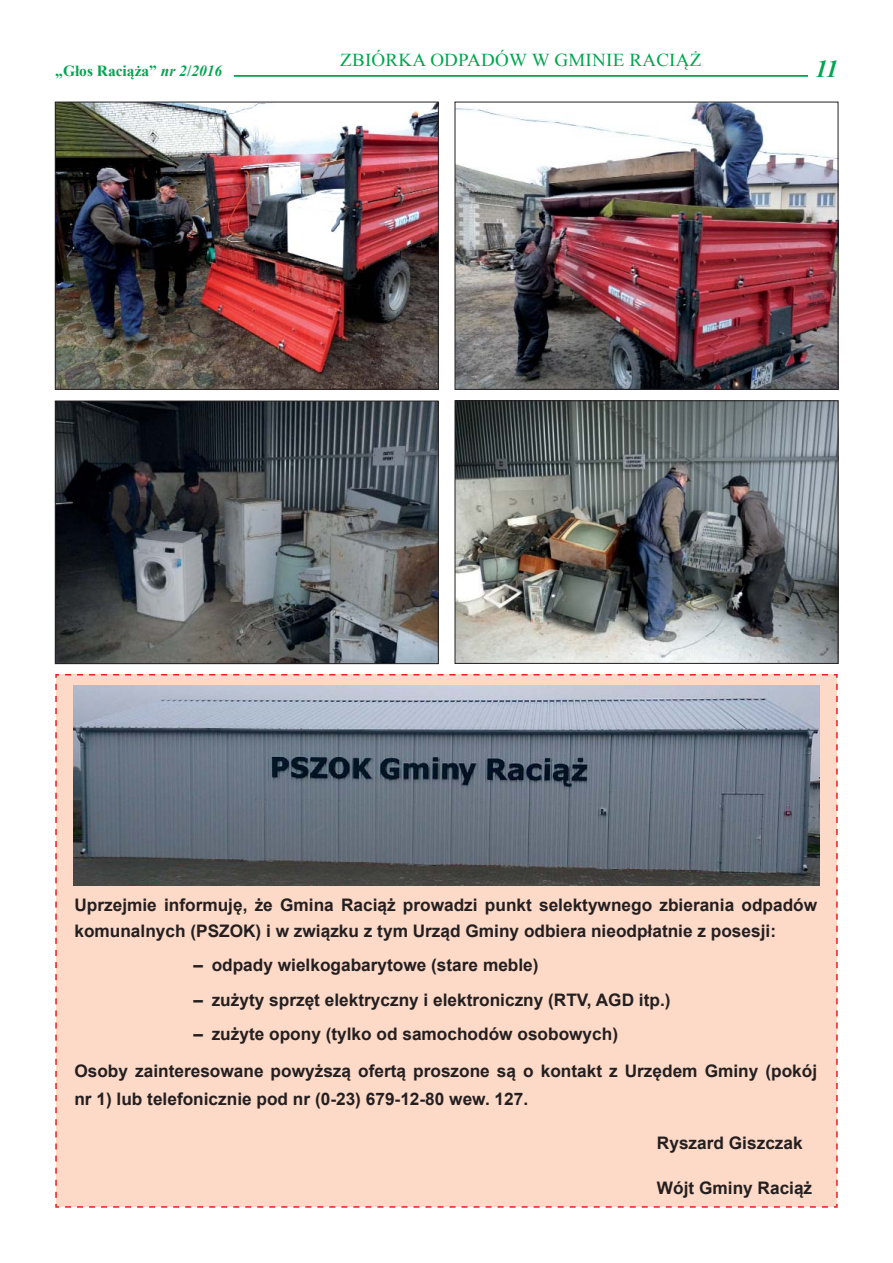
<style>
.page{position:relative;width:893px;height:1263px;background:#fff}
.page>*{position:absolute;margin:0;border:0;box-sizing:border-box;transform-origin:0 0}
.t1{font:italic 700 24.15px "Times New Roman";color:#00a650}
.t2{font:18.15px "Times New Roman";letter-spacing:.01em;color:#00a650;scale:1.05 1}
.t3{font:700 17.25px/25.8px "Arial";color:#231f20}
.t4{font:700 15.45px "Times New Roman";color:#00a650}
.s1{font-style:italic}
</style>
<div class="page">
<hr style="left:234px;top:75px;width:574px;height:2px;background:#00a650">
<img style="left:57px;top:104px;width:379px;height:283px">
<div style="left:55px;top:102px;width:383px;height:287px;border:1px solid #231f20"></div>
<img style="left:457px;top:104px;width:379px;height:283px">
<div style="left:455px;top:102px;width:383px;height:287px;border:1px solid #231f20"></div>
<img style="left:457px;top:403px;width:379px;height:259px">
<div style="left:455px;top:401px;width:383px;height:263px;border:1px solid #231f20"></div>
<img style="left:57px;top:403px;width:379px;height:259px">
<div style="left:55px;top:401px;width:383px;height:263px;border:1px solid #231f20"></div>
<div style="left:55px;top:674px;width:783px;height:534px;background:#fdd9c7"></div>
<img style="left:73px;top:686px;width:746px;height:199px">
<p class="t2" style="left:340px;top:50px;width:345px">ZBIÓRKA ODPADÓW W GMINIE RACIĄŻ</p>
<p class="t4" style="left:55px;top:63px;width:168px">„Głos Raciąża” <span class="s1">nr 2</span>/<span class="s1">2016</span></p>
<h1 class="t1" style="left:815px;top:55px;width:25px">11</h1>
<p class="t3" style="left:74px;top:892px;width:744px">Uprzejmie informuję, że Gmina Raciąż prowadzi punkt selektywnego zbierania odpadów komunalnych (PSZOK) i w związku z tym Urząd Gminy odbiera nieodpłatnie z posesji:</p>
<p class="t3" style="left:193px;top:952px;width:347px">– odpady wielkogabarytowe (stare meble)</p>
<p class="t3" style="left:193px;top:987px;width:479px">– zużyty sprzęt elektryczny i elektroniczny (RTV, AGD itp.)</p>
<p class="t3" style="left:74px;top:1015px;width:744px;line-height:37px;text-indent:119px">– zużyte opony (tylko od samochodów osobowych)<br>Osoby zainteresowane powyższą ofertą proszone są o kontakt z Urzędem Gminy (pokój</p>
<p class="t3" style="left:74px;top:1086px;width:455px">nr 1) lub telefonicznie pod nr (0-23) 679-12-80 wew. 127.</p>
<p class="t3" style="left:657px;top:1130px;width:147px">Ryszard Giszczak</p>
<p class="t3" style="left:657px;top:1175px;width:157px">Wójt Gminy Raciąż</p>
</div>
